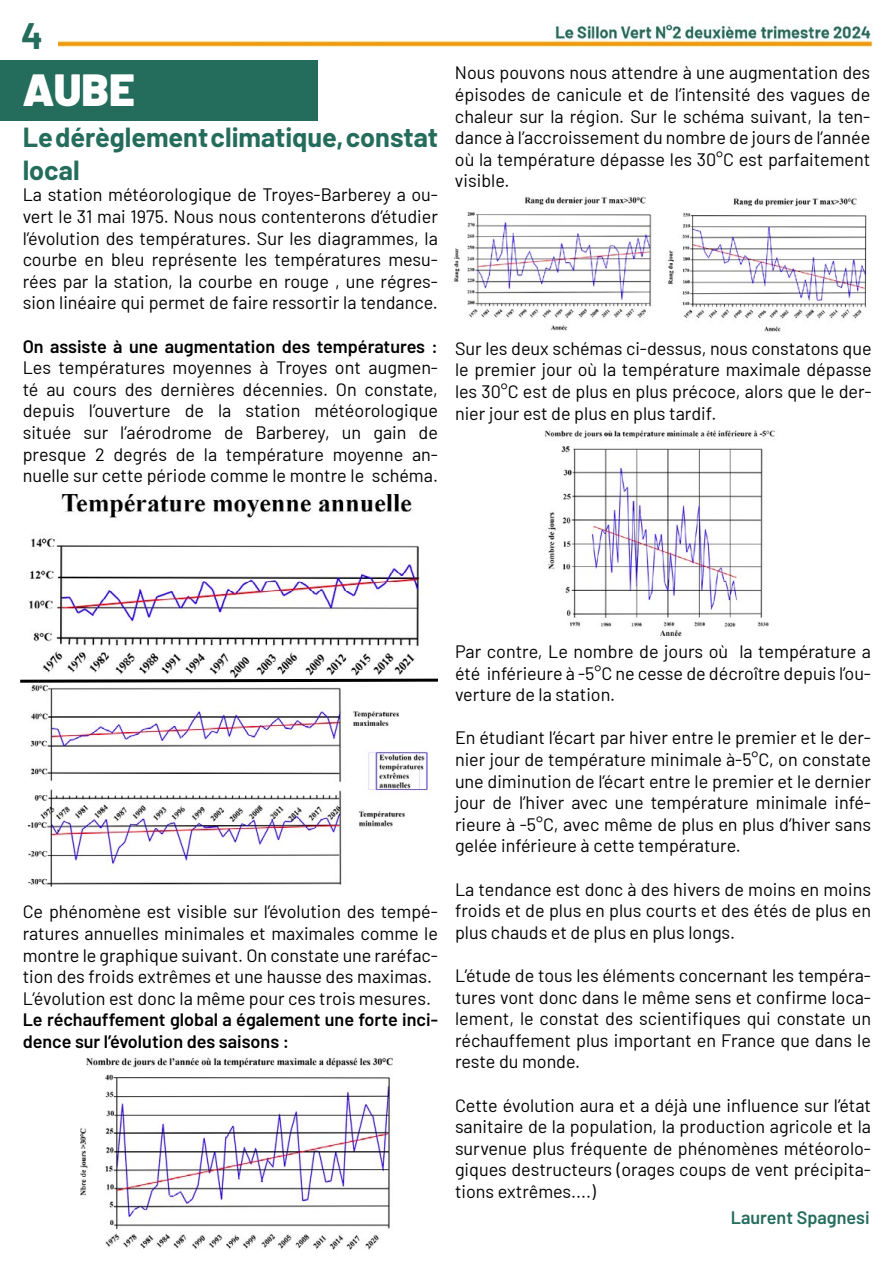
<style>
.page{position:relative;width:893px;height:1263px;background:#fff}
.page>*{position:absolute;margin:0;border:0;box-sizing:border-box;transform-origin:0 0}
.t1{font:900 45px "Barlow";color:#fff}
.t2{font:700 36px "Barlow";color:#246c5c}
.Paragraphe-colonne{font:700 27px/32.4px "Barlow";color:#246c5c}
.Paragraphe-colonne-2{font:18px/21.6px "Barlow";color:#000;text-align:justify}
.Paragraphe-colonne-3{font:600 18px/21.6px "Barlow";color:#000}
.Paragraphe-colonne-4{font:600 18px "Barlow";color:#246c5c}
</style>
<div class="page">
<img style="left:58px;top:24px;width:815px;height:24px">
<div style="left:0;top:60px;width:317px;height:61px;background:#246c5c"></div>
<img style="left:80px;top:1057px;width:313px;height:193px">
<img style="left:454px;top:196px;width:198px;height:135px">
<img style="left:668px;top:198px;width:199px;height:134px">
<img style="left:544px;top:430px;width:232px;height:207px">
<img style="left:29px;top:494px;width:391px;height:183px">
<img style="left:27px;top:684px;width:401px;height:203px">
<svg style="left:20px;top:677px;width:418px;height:6px"></svg>
<h2 class="t2" style="left:21px;top:9px;width:23px">4</h2>
<p class="t1" style="left:23px;top:56px;width:114px">AUBE</p>
<p class="Paragraphe-colonne" style="left:23px;top:119px;width:417px">Le dérèglement climatique, constat local</p>
<p class="Paragraphe-colonne-2" style="left:23px;top:183px;width:417px">La station météorologique de Troyes-Barberey a ou&shy;vert le 31 mai 1975. Nous nous contenterons d’étudier l’évolution des températures. Sur les diagrammes, la courbe en bleu représente les températures mesu&shy;rées par la station, la courbe en rouge , une régres&shy;sion linéaire qui permet de faire ressortir la tendance.</p>
<p class="Paragraphe-colonne-3" style="left:23px;top:334px;width:417px">On assiste à une augmentation des températures :</p>
<p class="Paragraphe-colonne-2" style="left:23px;top:356px;width:417px">Les températures moyennes à Troyes ont augmen&shy;té au cours des dernières décennies. On constate, depuis l’ouverture de la station météorologique située sur l’aérodrome de Barberey, un gain de presque 2 degrés de la température moyenne an&shy;nuelle sur cette période comme le montre le schéma.</p>
<p class="Paragraphe-colonne-2" style="left:455px;top:61px;width:417px">Nous pouvons nous attendre à une augmentation des épisodes de canicule et de l’intensité des vagues de chaleur sur la région. Sur le schéma suivant, la ten&shy;dance à l’accroissement du nombre de jours de l’année où la température dépasse les 30°C est parfaitement visible.</p>
<p class="Paragraphe-colonne-2" style="left:455px;top:336px;width:418px">Sur les deux schémas ci-dessus, nous constatons que le premier jour où la température maximale dépasse les 30°C est de plus en plus précoce, alors que le der&shy;nier jour est de plus en plus tardif.</p>
<p class="Paragraphe-colonne-2" style="left:23px;top:900px;width:417px">Ce phénomène est visible sur l’évolution des tempé&shy;ratures annuelles minimales et maximales comme le montre le graphique suivant. On constate une raréfac&shy;tion des froids extrêmes et une hausse des maximas.</p>
<p class="Paragraphe-colonne-2" style="left:23px;top:986px;width:410px">L’évolution est donc la même pour ces trois mesures.</p>
<p class="Paragraphe-colonne-3" style="left:23px;top:1008px;width:417px">Le réchauffement global a également une forte inci&shy;dence sur l’évolution des saisons :</p>
<p class="Paragraphe-colonne-2" style="left:455px;top:639px;width:418px">Par contre, Le nombre de jours où la température a été inférieure à -5°C ne cesse de décroître depuis l’ou&shy;verture de la station.</p>
<p class="Paragraphe-colonne-2" style="left:455px;top:726px;width:418px">En étudiant l’écart par hiver entre le premier et le der&shy;nier jour de température minimale à-5°C, on constate une diminution de l’écart entre le premier et le dernier jour de l’hiver avec une température minimale infé&shy;rieure à -5°C, avec même de plus en plus d’hiver sans gelée inférieure à cette température.</p>
<p class="Paragraphe-colonne-2" style="left:455px;top:877px;width:418px">La tendance est donc à des hivers de moins en moins froids et de plus en plus courts et des étés de plus en plus chauds et de plus en plus longs.</p>
<p class="Paragraphe-colonne-2" style="left:455px;top:963px;width:418px">L’étude de tous les éléments concernant les tempéra&shy;tures vont donc dans le même sens et confirme loca&shy;lement, le constat des scientifiques qui constate un réchauffement plus important en France que dans le reste du monde.</p>
<p class="Paragraphe-colonne-2" style="left:455px;top:1093px;width:418px">Cette évolution aura et a déjà une influence sur l’état sanitaire de la population, la production agricole et la survenue plus fréquente de phénomènes météorolo&shy;giques destructeurs (orages coups de vent précipita&shy;tions extrêmes....)</p>
<p class="Paragraphe-colonne-4" style="left:731px;top:1204px;width:140px">Laurent Spagnesi</p>
</div>
